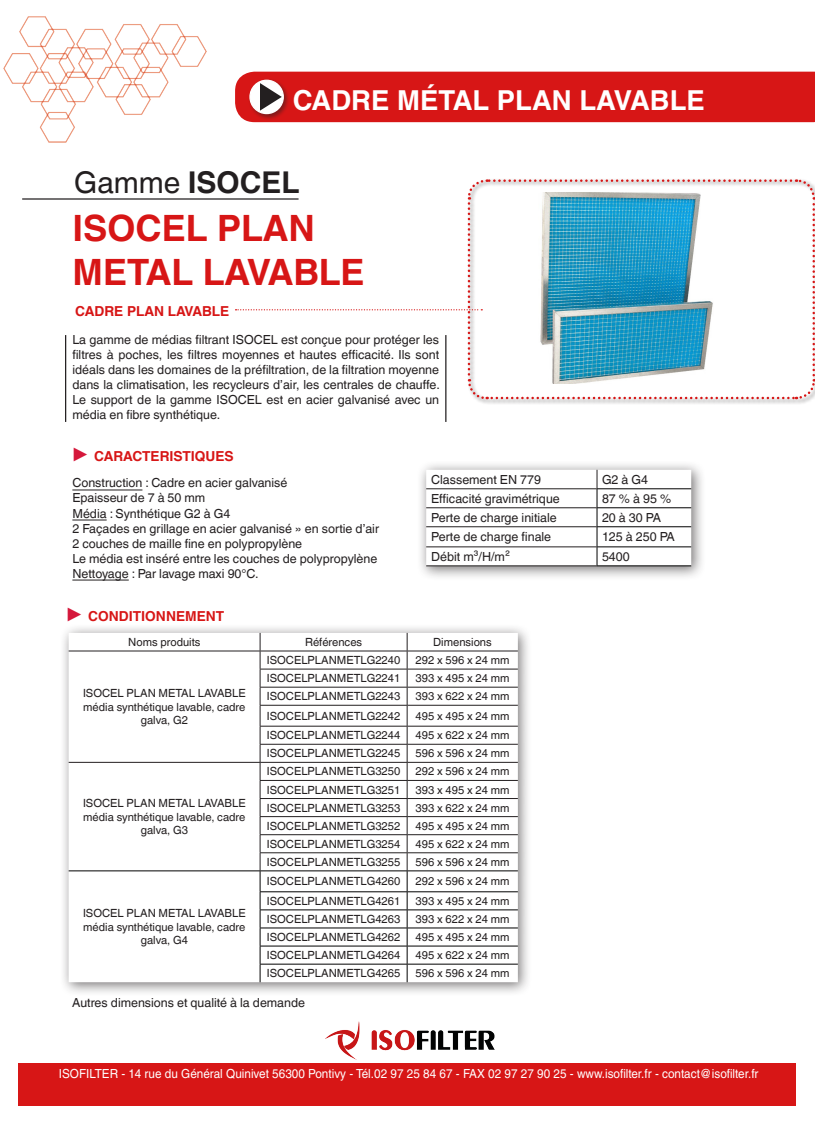
<style>
.page{position:relative;width:815px;height:1124px;background:#fff}
.page>*{position:absolute;margin:0;border:0;box-sizing:border-box;transform-origin:0 0}
.t1{font:700 36.25px/43.5px "Helvetica World";color:#d71616}
.t2{font:700 30px "Helvetica World";color:#231f20}
.t3{font:700 27.5px "Helvetica LT Std";color:#fff}
.t4{font:700 13.75px "Helvetica World";color:#d71616}
.t5{font:12.5px/15px "Helvetica World";color:#231f20;text-align:justify}
.t6{font:12.5px "Helvetica LT Std";color:#fff;scale:.94 1}
.t7{font:11.25px/13.5px "Helvetica World";color:#231f20;text-align:center}
.s1{font-weight:400}
.s2{font-size:22.5px;color:#d5173b}
</style>
<div class="page">
<img style="left:325px;top:1021px;width:170px;height:38px">
<div style="left:19px;top:1063px;width:777px;height:42px;background:#d71616"></div>
<hr style="left:72px;top:489px;width:70px;height:1px;background:#231f20">
<hr style="left:72px;top:519px;width:35px;height:1px;background:#231f20">
<hr style="left:72px;top:579px;width:57px;height:1px;background:#231f20">
<div style="left:467px;top:178px;width:348px;height:227px;background:#231f20;opacity:.75"></div>
<hr style="left:65px;top:335px;width:1px;height:87px;background:#231f20">
<hr style="left:445px;top:335px;width:1px;height:87px;background:#231f20">
<img style="left:4px;top:17px;width:202px;height:126px">
<hr style="left:22px;top:198px;width:277px;height:1px;background:#231f20">
<svg style="left:236px;top:178px;width:579px;height:222px"></svg>
<div style="left:235px;top:72px;width:580px;height:50px;background:#d71616"></div>
<img style="left:539px;top:193px;width:174px;height:190px">
<div style="left:59px;top:623px;width:473px;height:373px;background:#231f20;opacity:.6"></div>
<svg style="left:69px;top:632px;width:449px;height:350px"></svg>
<hr style="left:69px;top:650px;width:191px;height:1px;background:#231f20">
<hr style="left:260px;top:650px;width:147px;height:1px;background:#231f20">
<hr style="left:407px;top:650px;width:111px;height:1px;background:#231f20">
<hr style="left:260px;top:668px;width:147px;height:1px;background:#231f20">
<hr style="left:407px;top:668px;width:111px;height:1px;background:#231f20">
<hr style="left:260px;top:686px;width:147px;height:1px;background:#231f20">
<hr style="left:407px;top:686px;width:111px;height:1px;background:#231f20">
<hr style="left:260px;top:704px;width:147px;height:1px;background:#231f20">
<hr style="left:407px;top:704px;width:111px;height:1px;background:#231f20">
<hr style="left:260px;top:725px;width:147px;height:1px;background:#231f20">
<hr style="left:407px;top:725px;width:111px;height:1px;background:#231f20">
<hr style="left:260px;top:743px;width:147px;height:1px;background:#231f20">
<hr style="left:407px;top:743px;width:111px;height:1px;background:#231f20">
<hr style="left:260px;top:798px;width:147px;height:1px;background:#231f20">
<hr style="left:407px;top:798px;width:111px;height:1px;background:#231f20">
<hr style="left:260px;top:816px;width:147px;height:1px;background:#231f20">
<hr style="left:407px;top:816px;width:111px;height:1px;background:#231f20">
<hr style="left:260px;top:834px;width:147px;height:1px;background:#231f20">
<hr style="left:407px;top:834px;width:111px;height:1px;background:#231f20">
<hr style="left:260px;top:852px;width:147px;height:1px;background:#231f20">
<hr style="left:407px;top:852px;width:111px;height:1px;background:#231f20">
<hr style="left:69px;top:762px;width:191px;height:1px;background:#231f20">
<hr style="left:260px;top:762px;width:147px;height:1px;background:#231f20">
<hr style="left:407px;top:762px;width:111px;height:1px;background:#231f20">
<hr style="left:260px;top:780px;width:147px;height:1px;background:#231f20">
<hr style="left:407px;top:780px;width:111px;height:1px;background:#231f20">
<hr style="left:69px;top:870px;width:191px;height:1px;background:#000">
<hr style="left:260px;top:870px;width:147px;height:1px;background:#000">
<hr style="left:407px;top:870px;width:111px;height:1px;background:#000">
<hr style="left:260px;top:891px;width:147px;height:1px;background:#000">
<hr style="left:407px;top:891px;width:111px;height:1px;background:#000">
<hr style="left:260px;top:909px;width:147px;height:1px;background:#000">
<hr style="left:407px;top:909px;width:111px;height:1px;background:#000">
<hr style="left:260px;top:927px;width:147px;height:1px;background:#000">
<hr style="left:407px;top:927px;width:111px;height:1px;background:#000">
<hr style="left:260px;top:945px;width:147px;height:1px;background:#000">
<svg style="left:260px;top:632px;width:1px;height:350px"></svg>
<hr style="left:407px;top:945px;width:111px;height:1px;background:#000">
<svg style="left:407px;top:632px;width:1px;height:350px"></svg>
<hr style="left:260px;top:963px;width:147px;height:1px;background:#000">
<hr style="left:407px;top:963px;width:111px;height:1px;background:#000">
<div style="left:417px;top:460px;width:289px;height:120px;background:#231f20;opacity:.6"></div>
<hr style="left:426px;top:565px;width:171px;height:1px;background:#231f20">
<svg style="left:426px;top:469px;width:265px;height:96px"></svg>
<hr style="left:597px;top:565px;width:94px;height:1px;background:#000">
<p class="t3" style="left:293px;top:83px;width:414px">CADRE MÉTAL PLAN LAVABLE</p>
<p class="t2" style="left:74px;top:165px;width:226px"><span class="s1">Gamme</span> ISOCEL</p>
<p class="t1" style="left:73px;top:207px;width:294px">ISOCEL PLAN<br>METAL LAVABLE</p>
<p class="t4" style="left:75px;top:303px;width:156px">CADRE PLAN LAVABLE</p>
<p class="t5" style="left:72px;top:332px;width:369px">La gamme de médias filtrant ISOCEL est conçue pour protéger les filtres à poches, les filtres moyennes et hautes efficacité. Ils sont idéals dans les domaines de la préfiltration, de la filtration moyenne dans la climatisation, les recycleurs d’air, les centrales de chauffe.<br>Le support de la gamme ISOCEL est en acier galvanisé avec un média en fibre synthétique.</p>
<p class="t4" style="left:72px;top:448px;width:164px"><span class="s2">▶</span> CARACTERISTIQUES</p>
<p class="t5" style="left:72px;top:475px;width:217px">Construction : Cadre en acier galvanisé</p>
<p class="t5" style="left:72px;top:490px;width:134px">Epaisseur de 7 à 50 mm</p>
<p class="t5" style="left:72px;top:505px;width:160px">Média : Synthétique G2 à G4</p>
<p class="t5" style="left:72px;top:520px;width:308px">2 Façades en grillage en acier galvanisé » en sortie d’air</p>
<p class="t5" style="left:72px;top:535px;width:231px">2 couches de maille fine en polypropylène</p>
<p class="t5" style="left:72px;top:550px;width:306px">Le média est inséré entre les couches de polypropylène</p>
<p class="t5" style="left:72px;top:565px;width:188px">Nettoyage : Par lavage maxi 90°C.</p>
<p class="t4" style="left:66px;top:608px;width:160px"><span class="s2">▶</span> CONDITIONNEMENT</p>
<p class="t5" style="left:431px;top:472px;width:111px">Classement EN 779</p>
<p class="t5" style="left:602px;top:472px;width:48px">G2 à G4</p>
<p class="t5" style="left:431px;top:491px;width:130px">Efficacité gravimétrique</p>
<p class="t5" style="left:602px;top:491px;width:71px">87 % à 95 %</p>
<p class="t5" style="left:431px;top:510px;width:127px">Perte de charge initiale</p>
<p class="t5" style="left:602px;top:510px;width:61px">20 à 30 PA</p>
<p class="t5" style="left:431px;top:529px;width:122px">Perte de charge finale</p>
<p class="t5" style="left:602px;top:529px;width:74px">125 à 250 PA</p>
<p class="t5" style="left:431px;top:549px;width:80px">Débit m³/H/m²</p>
<p class="t5" style="left:602px;top:549px;width:29px">5400</p>
<p class="t7" style="left:128px;top:635px;width:74px">Noms produits</p>
<p class="t7" style="left:305px;top:635px;width:59px">Références</p>
<p class="t7" style="left:433px;top:635px;width:60px">Dimensions</p>
<p class="t7" style="left:83px;top:686px;width:164px">ISOCEL PLAN METAL LAVABLE média synthétique lavable, cadre galva, G2</p>
<p class="t7" style="left:83px;top:796px;width:164px">ISOCEL PLAN METAL LAVABLE média synthétique lavable, cadre galva, G3</p>
<p class="t7" style="left:83px;top:906px;width:164px">ISOCEL PLAN METAL LAVABLE média synthétique lavable, cadre galva, G4</p>
<p class="t7" style="left:267px;top:653px;width:135px">ISOCELPLANMETLG2240</p>
<p class="t7" style="left:416px;top:653px;width:95px">292 x 596 x 24 mm</p>
<p class="t7" style="left:267px;top:671px;width:135px">ISOCELPLANMETLG2241</p>
<p class="t7" style="left:416px;top:671px;width:95px">393 x 495 x 24 mm</p>
<p class="t7" style="left:267px;top:689px;width:135px">ISOCELPLANMETLG2243</p>
<p class="t7" style="left:416px;top:689px;width:95px">393 x 622 x 24 mm</p>
<p class="t7" style="left:267px;top:709px;width:135px">ISOCELPLANMETLG2242</p>
<p class="t7" style="left:416px;top:709px;width:95px">495 x 495 x 24 mm</p>
<p class="t7" style="left:267px;top:728px;width:135px">ISOCELPLANMETLG2244</p>
<p class="t7" style="left:416px;top:728px;width:95px">495 x 622 x 24 mm</p>
<p class="t7" style="left:267px;top:746px;width:135px">ISOCELPLANMETLG2245</p>
<p class="t7" style="left:416px;top:746px;width:95px">596 x 596 x 24 mm</p>
<p class="t7" style="left:267px;top:764px;width:135px">ISOCELPLANMETLG3250</p>
<p class="t7" style="left:416px;top:764px;width:95px">292 x 596 x 24 mm</p>
<p class="t7" style="left:267px;top:782px;width:135px">ISOCELPLANMETLG3251</p>
<p class="t7" style="left:416px;top:782px;width:95px">393 x 495 x 24 mm</p>
<p class="t7" style="left:267px;top:800px;width:135px">ISOCELPLANMETLG3253</p>
<p class="t7" style="left:416px;top:800px;width:95px">393 x 622 x 24 mm</p>
<p class="t7" style="left:267px;top:819px;width:135px">ISOCELPLANMETLG3252</p>
<p class="t7" style="left:416px;top:819px;width:95px">495 x 495 x 24 mm</p>
<p class="t7" style="left:267px;top:837px;width:135px">ISOCELPLANMETLG3254</p>
<p class="t7" style="left:416px;top:837px;width:95px">495 x 622 x 24 mm</p>
<p class="t7" style="left:267px;top:855px;width:135px">ISOCELPLANMETLG3255</p>
<p class="t7" style="left:416px;top:855px;width:95px">596 x 596 x 24 mm</p>
<p class="t7" style="left:267px;top:874px;width:135px">ISOCELPLANMETLG4260</p>
<p class="t7" style="left:416px;top:874px;width:95px">292 x 596 x 24 mm</p>
<p class="t7" style="left:267px;top:894px;width:135px">ISOCELPLANMETLG4261</p>
<p class="t7" style="left:416px;top:894px;width:95px">393 x 495 x 24 mm</p>
<p class="t7" style="left:267px;top:912px;width:135px">ISOCELPLANMETLG4263</p>
<p class="t7" style="left:416px;top:912px;width:95px">393 x 622 x 24 mm</p>
<p class="t7" style="left:267px;top:930px;width:135px">ISOCELPLANMETLG4262</p>
<p class="t7" style="left:416px;top:930px;width:95px">495 x 495 x 24 mm</p>
<p class="t7" style="left:267px;top:948px;width:135px">ISOCELPLANMETLG4264</p>
<p class="t7" style="left:416px;top:948px;width:95px">495 x 622 x 24 mm</p>
<p class="t7" style="left:267px;top:966px;width:135px">ISOCELPLANMETLG4265</p>
<p class="t7" style="left:416px;top:966px;width:95px">596 x 596 x 24 mm</p>
<p class="t5" style="left:72px;top:995px;width:234px">Autres dimensions et qualité à la demande</p>
<p class="t6" style="left:59px;top:1066px;width:746px">ISOFILTER - 14 rue du Général Quinivet 56300 Pontivy - Tél.02 97 25 84 67 - FAX 02 97 27 90 25 - www.isofilter.fr - contact@isofilter.fr</p>
</div>
